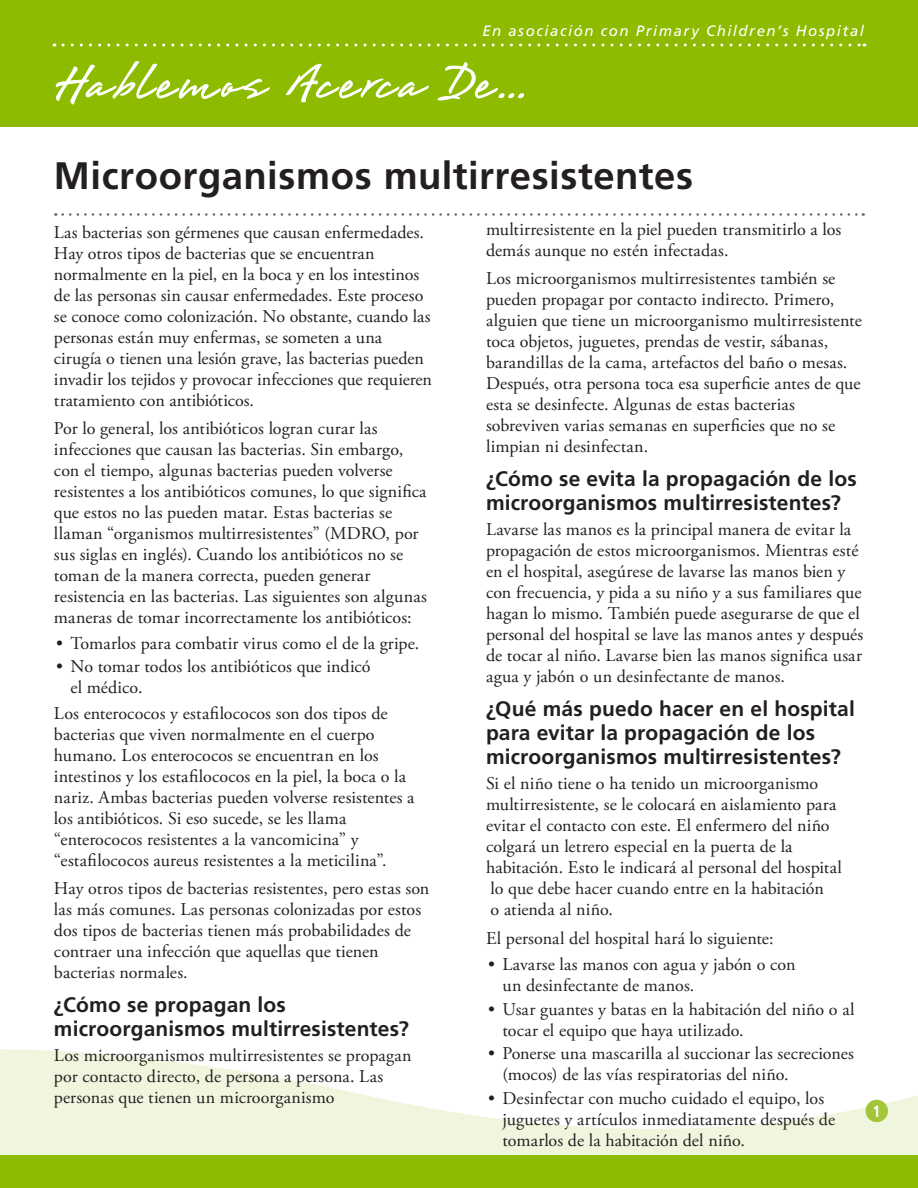
<style>
.page{position:relative;width:918px;height:1188px;background:#fff}
.page>*{position:absolute;margin:0;border:0;box-sizing:border-box;transform-origin:0 0}
.t1{font:60px "Brisa";letter-spacing:.055em;color:#fff}
.Title__h1{font:700 38.25px "Frutiger LT Std";letter-spacing:.015em;color:#231f20}
.Level_1__h2{font:700 21px/24px "Frutiger LT Std";letter-spacing:.005em;color:#231f20}
.Main_Spanish{font:18px/21px "Adobe Garamond Pro";letter-spacing:.005em;color:#231f20}
.Main__p{font:18px "Adobe Garamond Pro";letter-spacing:.005em;color:#231f20}
.Page_number{font:700 condensed 16.2px "Frutiger LT Std";color:#fff}
.t2{font:italic 15px "Frutiger LT Std";letter-spacing:.1em;color:#fff}
</style>
<div class="page">
<svg style="left:0;top:1049px;width:918px;height:107px;fill:#f0f6de"></svg>
<div style="left:0;top:0;width:918px;height:127px;background:#8dbb00"></div>
<svg style="left:55px;top:61px;width:215px;height:44px"></svg>
<svg style="left:286px;top:64px;width:143px;height:39px"></svg>
<svg style="left:437px;top:62px;width:87px;height:39px"></svg>
<svg style="left:63px;top:44px;width:802px;height:2px"></svg>
<div style="left:866px;top:1100px;width:22px;height:22px;background:#a2c53a;border-radius:50%"></div>
<div style="left:0;top:1156px;width:918px;height:32px;background:#8dbb00"></div>
<svg style="left:63px;top:213px;width:801px;height:3px"></svg>
<p class="t2" style="left:482px;top:22px;width:383px">En asociación con Primary Children’s Hospital</p>
<h1 class="t1" style="left:54px;top:53px;width:474px">Hablemos Acerca De...</h1>
<p class="Title__h1" style="left:54px;top:154px;width:641px">Microorganismos multirresistentes</p>
<p class="Main_Spanish" style="left:54px;top:222px;width:380px">Las bacterias son gérmenes que causan enfermedades.<br>Hay otros tipos de bacterias que se encuentran normalmente en la piel, en la boca y en los intestinos de las personas sin causar enfermedades. Este proceso se conoce como colonización. No obstante, cuando las personas están muy enfermas, se someten a una cirugía o tienen una lesión grave, las bacterias pueden invadir los tejidos y provocar infecciones que requieren tratamiento con antibióticos.</p>
<p class="Main_Spanish" style="left:54px;top:418px;width:374px">Por lo general, los antibióticos logran curar las infecciones que causan las bacterias. Sin embargo, con el tiempo, algunas bacterias pueden volverse resistentes a los antibióticos comunes, lo que significa que estos no las pueden matar. Estas bacterias se llaman “organismos multirresistentes” (MDRO, por sus siglas en inglés). Cuando los antibióticos no se toman de la manera correcta, pueden generar resistencia en las bacterias. Las siguientes son algunas maneras de tomar incorrectamente los antibióticos:</p>
<p class="Main_Spanish" style="left:56px;top:633px;width:365px">• Tomarlos para combatir virus como el de la gripe.</p>
<p class="Main_Spanish" style="left:70px;top:657px;width:302px;text-indent:-14px">• No tomar todos los antibióticos que indicó el médico.</p>
<p class="Main_Spanish" style="left:54px;top:704px;width:362px">Los enterococos y estafilococos son dos tipos de bacterias que viven normalmente en el cuerpo humano. Los enterococos se encuentran en los intestinos y los estafilococos en la piel, la boca o la nariz. Ambas bacterias pueden volverse resistentes a los antibióticos. Si eso sucede, se les llama “enterococos resistentes a la vancomicina” y “estafilococos aureus resistentes a la meticilina”.</p>
<p class="Main_Spanish" style="left:54px;top:879px;width:377px">Hay otros tipos de bacterias resistentes, pero estas son las más comunes. Las personas colonizadas por estos dos tipos de bacterias tienen más probabilidades de contraer una infección que aquellas que tienen bacterias normales.</p>
<p class="Level_1__h2" style="left:54px;top:993px;width:356px">¿Cómo se propagan los microorganismos multirresistentes?</p>
<p class="Main_Spanish" style="left:54px;top:1045px;width:359px">Los microorganismos multirresistentes se propagan por contacto directo, de persona a persona. Las personas que tienen un microorganismo</p>
<p class="Main_Spanish" style="left:486px;top:219px;width:357px">multirresistente en la piel pueden transmitirlo a los demás aunque no estén infectadas.</p>
<p class="Main_Spanish" style="left:486px;top:269px;width:377px">Los microorganismos multirresistentes también se pueden propagar por contacto indirecto. Primero, alguien que tiene un microorganismo multirresistente toca objetos, juguetes, prendas de vestir, sábanas, barandillas de la cama, artefactos del baño o mesas.<br>Después, otra persona toca esa superficie antes de que esta se desinfecte. Algunas de estas bacterias sobreviven varias semanas en superficies que no se limpian ni desinfectan.</p>
<p class="Level_1__h2" style="left:486px;top:467px;width:372px">¿Cómo se evita la propagación de los microorganismos multirresistentes?</p>
<p class="Main_Spanish" style="left:486px;top:519px;width:379px">Lavarse las manos es la principal manera de evitar la propagación de estos microorganismos. Mientras esté en el hospital, asegúrese de lavarse las manos bien y con frecuencia, y pida a su niño y a sus familiares que hagan lo mismo. También puede asegurarse de que el personal del hospital se lave las manos antes y después de tocar al niño. Lavarse bien las manos significa usar agua y jabón o un desinfectante de manos.</p>
<p class="Level_1__h2" style="left:486px;top:697px;width:370px">¿Qué más puedo hacer en el hospital para evitar la propagación de los microorganismos multirresistentes?</p>
<p class="Main_Spanish" style="left:486px;top:773px;width:357px">Si el niño tiene o ha tenido un microorganismo multirresistente, se le colocará en aislamiento para evitar el contacto con este. El enfermero del niño colgará un letrero especial en la puerta de la habitación. Esto le indicará al personal del hospital lo que debe hacer cuando entre en la habitación<br>o atienda al niño.</p>
<p class="Main__p" style="left:486px;top:928px;width:289px">El personal del hospital hará lo siguiente:</p>
<p class="Main_Spanish" style="left:502px;top:954px;width:295px;text-indent:-14px">• Lavarse las manos con agua y jabón o con un desinfectante de manos.</p>
<p class="Main_Spanish" style="left:502px;top:999px;width:354px;text-indent:-14px">• Usar guantes y batas en la habitación del niño o al tocar el equipo que haya utilizado.</p>
<p class="Main_Spanish" style="left:502px;top:1044px;width:353px;text-indent:-14px">• Ponerse una mascarilla al succionar las secreciones (mocos) de las vías respiratorias del niño.</p>
<p class="Main_Spanish" style="left:502px;top:1089px;width:334px;text-indent:-14px">• Desinfectar con mucho cuidado el equipo, los juguetes y artículos inmediatamente después de tomarlos de la habitación del niño.</p>
<p class="Page_number" style="left:873px;top:1101px;width:10px">1</p>
</div>
